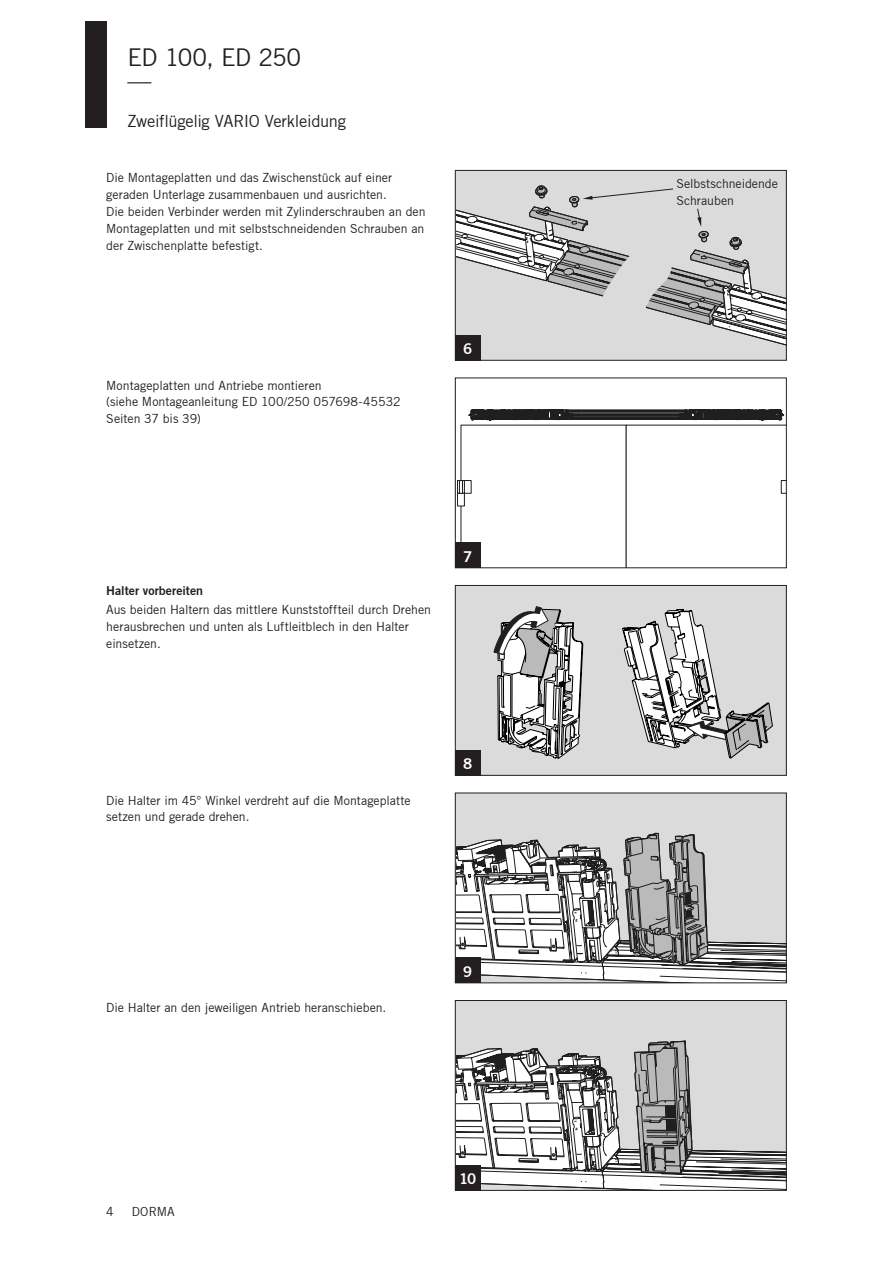
<style>
.page{position:relative;width:893px;height:1263px;background:#fff}
.page>*{position:absolute;margin:0;border:0;box-sizing:border-box;transform-origin:0 0}
.t1{font:24px/24px "Trade Gothic";letter-spacing:-.025em;color:#231f20}
.t2{font:16.5px "Trade Gothic";letter-spacing:-.02em;color:#231f20}
.t3{font:15px "Trade Gothic Bold Two";color:#fff}
.t4{font:12.3px/17px "Trade Gothic";color:#231f20}
.t5{font:12.3px "Trade Gothic Bold Two";color:#231f20}
</style>
<div class="page">
<div style="left:85px;top:21px;width:21px;height:107px;background:#231f20"></div>
<svg style="left:457px;top:172px;width:328px;height:187px;background:#c9c9c9"></svg>
<div style="left:455px;top:170px;width:332px;height:191px;border:1px solid #231f20"></div>
<svg style="left:457px;top:480px;width:2px;height:13px"></svg>
<div style="left:457px;top:493px;width:8px;height:13px;background:#fff;border:1px solid #1f1f1f"></div>
<svg style="left:459px;top:480px;width:2px;height:14px"></svg>
<svg style="left:461px;top:409px;width:324px;height:157px"></svg>
<div style="left:455px;top:378px;width:332px;height:190px;border:1px solid #231f20"></div>
<div style="left:456px;top:587px;width:330px;height:188px;background:#dbdbdb"></div>
<svg style="left:622px;top:609px;width:151px;height:150px"></svg>
<svg style="left:493px;top:606px;width:90px;height:153px"></svg>
<div style="left:455px;top:585px;width:332px;height:191px;border:1px solid #231f20"></div>
<div style="left:456px;top:793px;width:330px;height:190px;background:#dbdbdb"></div>
<svg style="left:709px;top:941px;width:76px;height:40px;background:#9b9b9b"></svg>
<svg style="left:456px;top:832px;width:253px;height:152px"></svg>
<div style="left:455px;top:793px;width:332px;height:190px;border:1px solid #231f20"></div>
<div style="left:456px;top:1002px;width:330px;height:188px;background:#dbdbdb"></div>
<svg style="left:457px;top:1040px;width:328px;height:149px"></svg>
<div style="left:455px;top:1000px;width:332px;height:191px;border:1px solid #231f20"></div>
<div style="left:455px;top:335px;width:25px;height:26px;background:#231f20"></div>
<div style="left:455px;top:543px;width:25px;height:25px;background:#231f20"></div>
<div style="left:455px;top:750px;width:25px;height:26px;background:#231f20"></div>
<div style="left:455px;top:958px;width:25px;height:25px;background:#231f20"></div>
<div style="left:455px;top:1165px;width:25px;height:26px;background:#231f20"></div>
<h1 class="t1" style="left:128px;top:45px;width:175px">ED 100, ED 250 —</h1>
<h2 class="t2" style="left:128px;top:111px;width:220px">Zweiflügelig VARIO Verkleidung</h2>
<p class="t4" style="left:106px;top:169px;width:321px">Die Montageplatten und das Zwischenstück auf einer geraden Unterlage zusammenbauen und ausrichten.<br>Die beiden Verbinder werden mit Zylinderschrauben an den Montageplatten und mit selbstschneidenden Schrauben an der Zwischenplatte befestigt.</p>
<p class="t4" style="left:106px;top:376px;width:296px">Montageplatten und Antriebe montieren<br>(siehe Montageanleitung ED 100/250 057698-45532<br>Seiten 37 bis 39)</p>
<p class="t3" style="left:463px;top:339px;width:11px">6</p>
<p class="t5" style="left:106px;top:583px;width:98px">Halter vorbereiten</p>
<p class="t4" style="left:106px;top:601px;width:326px">Aus beiden Haltern das mittlere Kunststoffteil durch Drehen herausbrechen und unten als Luftleitblech in den Halter einsetzen.</p>
<p class="t3" style="left:463px;top:547px;width:11px">7</p>
<p class="t4" style="left:106px;top:791px;width:306px">Die Halter im 45° Winkel verdreht auf die Montageplatte setzen und gerade drehen.</p>
<p class="t3" style="left:463px;top:754px;width:11px">8</p>
<p class="t4" style="left:106px;top:999px;width:282px">Die Halter an den jeweiligen Antrieb heranschieben.</p>
<p class="t3" style="left:463px;top:962px;width:11px">9</p>
<p class="t4" style="left:106px;top:1203px;width:9px">4</p>
<p class="t4" style="left:132px;top:1203px;width:44px">DORMA</p>
<p class="t3" style="left:459px;top:1169px;width:19px">10</p>
<p class="t4" style="left:676px;top:175px;width:103px">Selbstschneidende<br>Schrauben</p>
</div>
